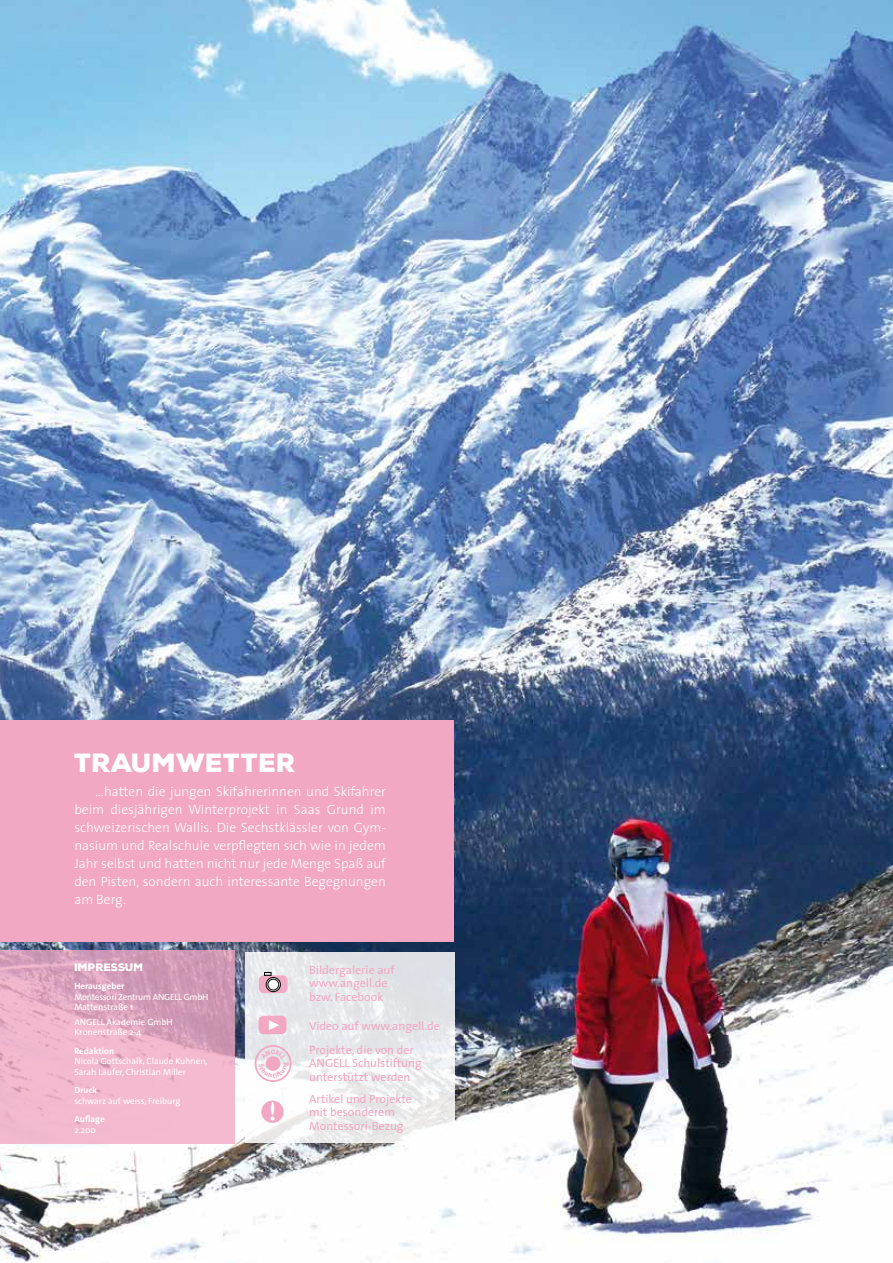
<style>
.page{position:relative;width:893px;height:1263px;background:#fff}
.page>*{position:absolute;margin:0;border:0;box-sizing:border-box;transform-origin:0 0}
.t1{font:900 25.5px "Nexa Rust Sans";color:#fff}
.t2{font:300 13.5px/18px "The Sans";color:#fff;text-align:justify}
.t3{font:12px/13.5px "The Sans";color:#f2a8c3}
.t4{font:900 10.5px "Nexa Rust Sans";color:#fff}
.t5{font:9px/10.5px "The Sans";color:#fff}
.t6{font:9px/10.5px "The Sans";letter-spacing:-.02em;color:#fff}
.t7{font:700 9px "The Sans";color:#fff}
</style>
<div class="page">
<img style="left:0;top:0;width:893px;height:1263px">
<svg style="left:245px;top:952px;width:209px;height:191px;fill:#e9eaec"></svg>
<div style="left:0;top:721px;width:454px;height:221px;background:#f2a8c3"></div>
<svg style="left:0;top:950px;width:235px;height:194px;background:#e6adc5"></svg>
<div style="left:259px;top:975px;width:28px;height:18px;background:#f2a8c3;border-radius:5px"></div>
<svg style="left:264px;top:972px;width:7px;height:4px"></svg>
<svg style="left:266px;top:977px;width:14px;height:15px"></svg>
<div style="left:266px;top:977px;width:15px;height:15px;border:1px solid #000;border-radius:50%"></div>
<div style="left:268px;top:979px;width:11px;height:11px;background:#fff;border-radius:50%"></div>
<div style="left:268px;top:979px;width:11px;height:11px;border:1px solid #000;border-radius:50%"></div>
<div style="left:259px;top:1016px;width:27px;height:18px;background:#f2a8c3;border-radius:5px"></div>
<svg style="left:269px;top:1020px;width:10px;height:10px"></svg>
<div style="left:261px;top:1101px;width:23px;height:22px;background:#f2a8c3;border-radius:50%"></div>
<svg style="left:270px;top:1102px;width:5px;height:18px"></svg>
<div style="left:255px;top:1045px;width:37px;height:37px;border:2px solid #f2a8c3;border-radius:50%"></div>
<svg style="left:259px;top:1049px;width:30px;height:29px"></svg>
<h1 class="t1" style="left:74px;top:745px;width:223px">TRAUMWETTER</h1>
<p class="t2" style="left:74px;top:783px;width:313px;text-indent:21px">…hatten die jungen Skifahrerinnen und Skifahrer beim diesjährigen Winterprojekt in Saas Grund im schweizerischen Wallis. Die Sechstklässler von Gym&shy;nasium und Realschule verpflegten sich wie in jedem Jahr selbst und hatten nicht nur jede Menge Spaß auf den Pisten, sondern auch interessante Begegnungen am Berg.</p>
<p class="t4" style="left:74px;top:960px;width:71px">IMPRESSUM</p>
<p class="t7" style="left:74px;top:980px;width:51px">Herausgeber</p>
<p class="t6" style="left:74px;top:991px;width:136px">Montessori Zentrum ANGELL GmbH<br>Mattenstraße 1</p>
<p class="t5" style="left:74px;top:1016px;width:100px">ANGELL Akademie GmbH<br>Kronenstraße 2-4</p>
<p class="t7" style="left:74px;top:1045px;width:41px">Redaktion</p>
<p class="t5" style="left:74px;top:1056px;width:135px">Nicola Gottschalk, Claude Kuhnen,<br>Sarah Läufer, Christian Miller</p>
<p class="t7" style="left:74px;top:1084px;width:24px">Druck</p>
<p class="t5" style="left:74px;top:1095px;width:108px">schwarz auf weiss, Freiburg</p>
<p class="t7" style="left:74px;top:1113px;width:32px">Auflage</p>
<p class="t5" style="left:74px;top:1125px;width:23px">2.200</p>
<p class="t3" style="left:309px;top:963px;width:87px">Bildergalerie auf www.angell.de bzw. Facebook</p>
<p class="t3" style="left:309px;top:1020px;width:132px">Video auf www.angell.de</p>
<p class="t3" style="left:309px;top:1043px;width:114px">Projekte, die von der<br>ANGELL Schulstiftung unterstützt werden</p>
<p class="t3" style="left:309px;top:1092px;width:104px">Artikel und Projekte mit besonderem<br>Montessori-Bezug</p>
</div>
